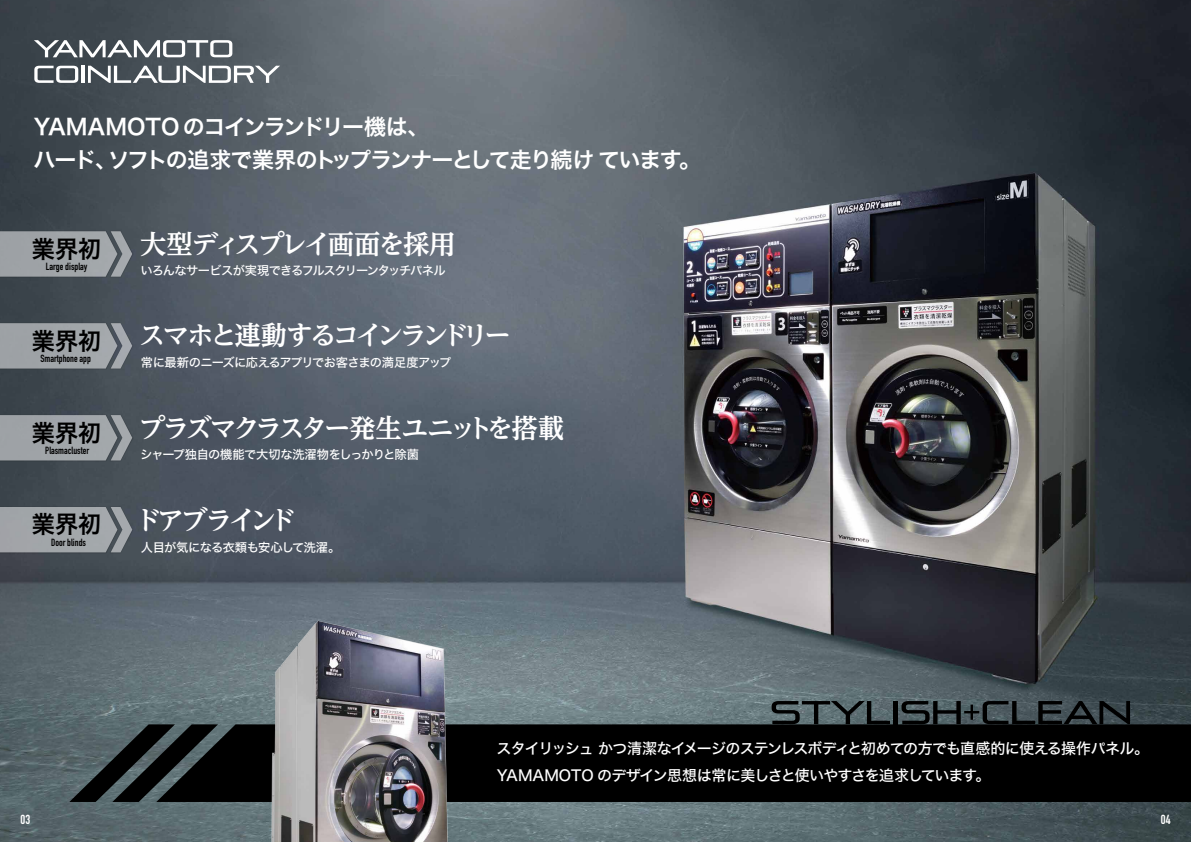
<style>
.page{position:relative;width:1191px;height:842px;background:#fff}
.page>*{position:absolute;margin:0;border:0;box-sizing:border-box;transform-origin:0 0}
.t1{font:700 26.4px "UD Reimin Pro";letter-spacing:-.115em;color:#fff}
.t2{font:700 26.4px "UD Reimin Pro";letter-spacing:-.09em;color:#fff}
.t3{font:24px "Hira Kaku Std W6";color:#000}
.t4{font:22px/33.1px "Hira Kaku Std W6";letter-spacing:-.065em;color:#fff}
.t5{font:15px/26.2px "Hira Kaku Std W5";letter-spacing:-.055em;color:#fff}
.t6{font:700 13px "DIN Condensed";color:#fff}
.t7{font:12.2px "Hira Kaku Std W5";letter-spacing:-.055em;color:#fff}
.t8{font:12.2px "Hira Kaku Std W5";letter-spacing:-.085em;color:#fff}
.t9{font:700 10.2px "DIN Condensed";color:#000}
</style>
<div class="page">
<img style="left:0;top:0;width:1191px;height:842px">
<div style="left:218px;top:724px;width:973px;height:78px;background:#000"></div>
<svg style="left:69px;top:724px;width:149px;height:78px;background:#2c3437"></svg>
<svg style="left:771px;top:701px;width:119px;height:23px;background:#424f52"></svg>
<hr style="left:893px;top:701px;width:4px;height:23px;background:#000">
<svg style="left:901px;top:701px;width:229px;height:23px;background:#313a3d"></svg>
<svg style="left:34px;top:66px;width:44px;height:17px"></svg>
<hr style="left:81px;top:66px;width:4px;height:17px;background:#fff">
<svg style="left:88px;top:66px;width:192px;height:17px"></svg>
<svg style="left:34px;top:40px;width:198px;height:17px"></svg>
<img style="left:241px;top:598px;width:221px;height:244px">
<img style="left:110px;top:231px;width:23px;height:47px">
<svg style="left:0;top:231px;width:132px;height:46px;background:#979ca0"></svg>
<img style="left:0;top:322px;width:110px;height:48px">
<img style="left:110px;top:322px;width:24px;height:48px">
<svg style="left:0;top:323px;width:132px;height:46px;background:#989ca1"></svg>
<img style="left:0;top:414px;width:110px;height:48px">
<img style="left:110px;top:414px;width:23px;height:48px">
<svg style="left:0;top:415px;width:132px;height:45px;background:#989da1"></svg>
<img style="left:0;top:506px;width:110px;height:48px">
<img style="left:110px;top:506px;width:24px;height:48px">
<svg style="left:0;top:507px;width:132px;height:45px;background:#9a9fa3"></svg>
<h3 class="t4" style="left:34px;top:111px;width:669px">YAMAMOTO のコインランドリー機は、<br>ハード、ソフトの追求で業界のトップランナーとして走り続けています。</h3>
<h2 class="t3" style="left:32px;top:230px;width:71px">業界初</h2>
<p class="t9" style="left:46px;top:260px;width:43px">Large display</p>
<h2 class="t3" style="left:32px;top:322px;width:71px">業界初</h2>
<p class="t9" style="left:41px;top:351px;width:52px">Smartphone app</p>
<h2 class="t3" style="left:32px;top:414px;width:71px">業界初</h2>
<p class="t9" style="left:45px;top:443px;width:45px">Plasmacluster</p>
<h2 class="t3" style="left:32px;top:506px;width:71px">業界初</h2>
<p class="t9" style="left:51px;top:535px;width:36px">Door blinds</p>
<h1 class="t2" style="left:140px;top:222px;width:317px">大型ディスプレイ画面を採用</h1>
<p class="t8" style="left:141px;top:261px;width:306px">いろんなサービスが実現できるフルスクリーンタッチパネル</p>
<h1 class="t1" style="left:139px;top:314px;width:374px">スマホと連動するコインランドリー</h1>
<p class="t7" style="left:141px;top:353px;width:312px">常に最新のニーズに応えるアプリでお客さまの満足度アップ</p>
<h1 class="t1" style="left:139px;top:406px;width:427px">プラズマクラスター発生ユニットを搭載</h1>
<p class="t7" style="left:140px;top:445px;width:280px">シャープ独自の機能で大切な洗濯物をしっかりと除菌</p>
<h1 class="t1" style="left:135px;top:499px;width:163px">ドアブラインド</h1>
<p class="t7" style="left:141px;top:538px;width:201px">人目が気になる衣類も安心して洗濯。</p>
<p class="t5" style="left:496px;top:736px;width:654px">スタイリッシュ かつ清潔なイメージのステンレスボディと初めての方でも直感的に使える操作パネル。<br>YAMAMOTO のデザイン思想は常に美しさと使いやすさを追求しています。</p>
<p class="t6" style="left:21px;top:810px;width:11px">03</p>
<p class="t6" style="left:1161px;top:810px;width:11px">04</p>
</div>
